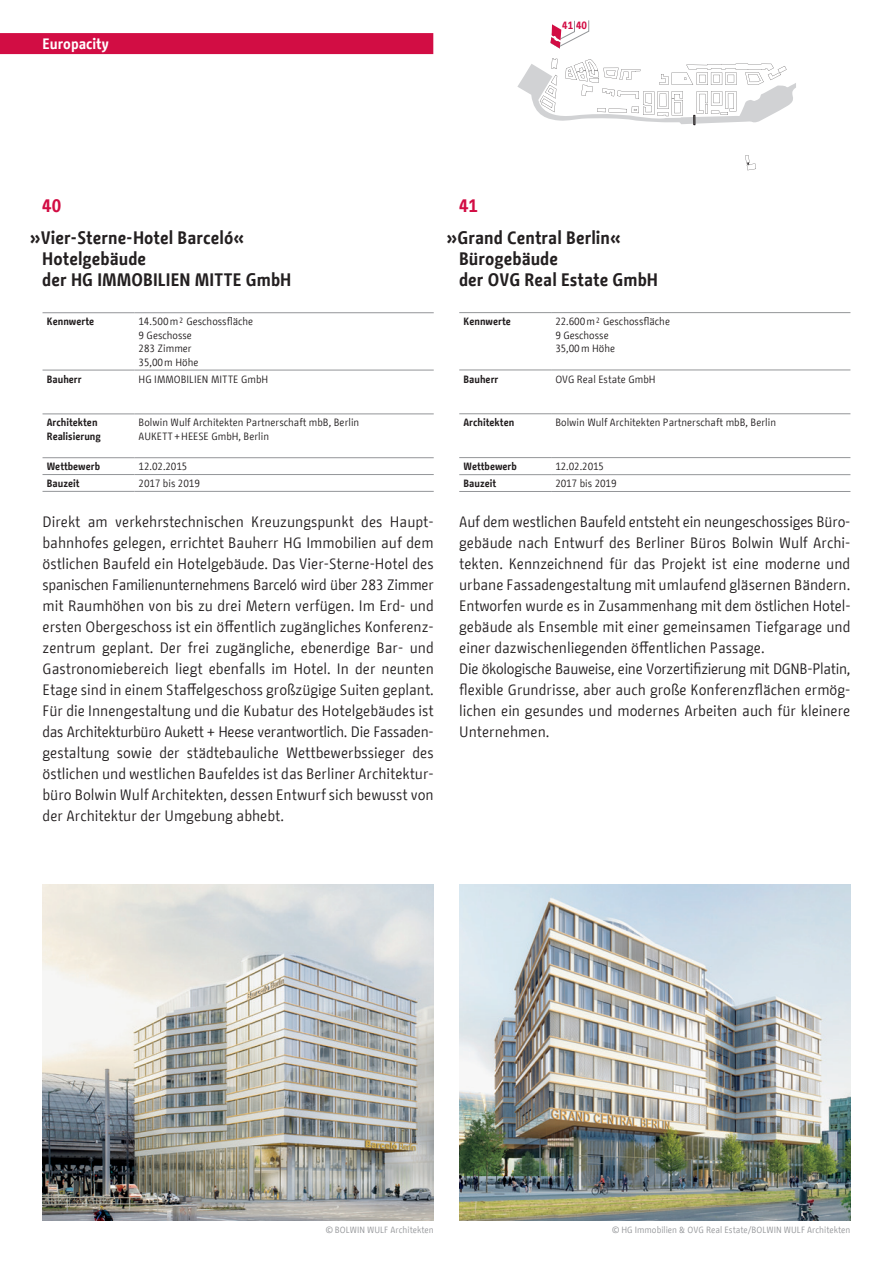
<style>
.page{position:relative;width:893px;height:1263px;background:#fff}
.page>*{position:absolute;margin:0;border:0;box-sizing:border-box;transform-origin:0 0}
.t1{font:700 18px/21px "BMF Change";color:#231f20}
.t2{font:700 18px "BMF Change";color:#d20d44}
.t3{font:15px/21px "BMF Change";color:#231f20;text-align:justify}
.t4{font:700 15px "BMF Change";color:#fff}
.t5{font:10.5px/13.5px "BMF Change";color:#231f20}
.t6{font:700 10.5px "BMF Change";color:#231f20}
.t7{font:700 10.5px "BMF Change";color:#d20d44}
.t8{font:9px "BMF Change";color:#939598}
</style>
<div class="page">
<div style="left:0;top:33px;width:423px;height:21px;background:#d20d44"></div>
<svg style="left:745px;top:155px;width:11px;height:15px"></svg>
<svg style="left:517px;top:58px;width:279px;height:67px"></svg>
<hr style="left:43px;top:491px;width:91px;height:1px;background:#939598">
<hr style="left:134px;top:491px;width:300px;height:1px;background:#939598">
<hr style="left:43px;top:474px;width:91px;height:1px;background:#939598">
<hr style="left:134px;top:474px;width:300px;height:1px;background:#939598">
<hr style="left:43px;top:457px;width:91px;height:1px;background:#939598">
<hr style="left:134px;top:457px;width:300px;height:1px;background:#939598">
<hr style="left:43px;top:414px;width:91px;height:1px;background:#939598">
<hr style="left:134px;top:414px;width:300px;height:1px;background:#939598">
<hr style="left:43px;top:370px;width:91px;height:1px;background:#939598">
<hr style="left:134px;top:370px;width:300px;height:1px;background:#939598">
<hr style="left:43px;top:312px;width:91px;height:1px;background:#939598">
<hr style="left:134px;top:312px;width:300px;height:1px;background:#939598">
<hr style="left:459px;top:491px;width:92px;height:1px;background:#939598">
<hr style="left:551px;top:491px;width:299px;height:1px;background:#939598">
<hr style="left:459px;top:474px;width:92px;height:1px;background:#939598">
<hr style="left:551px;top:474px;width:299px;height:1px;background:#939598">
<hr style="left:459px;top:457px;width:92px;height:1px;background:#939598">
<hr style="left:551px;top:457px;width:299px;height:1px;background:#939598">
<hr style="left:459px;top:413px;width:92px;height:1px;background:#939598">
<hr style="left:551px;top:413px;width:299px;height:1px;background:#939598">
<hr style="left:459px;top:370px;width:92px;height:1px;background:#939598">
<hr style="left:551px;top:370px;width:299px;height:1px;background:#939598">
<hr style="left:459px;top:312px;width:92px;height:1px;background:#939598">
<hr style="left:551px;top:312px;width:299px;height:1px;background:#939598">
<svg style="left:551px;top:20px;width:38px;height:28px"></svg>
<img style="left:43px;top:884px;width:391px;height:336px">
<img style="left:459px;top:884px;width:391px;height:336px">
<p class="t4" style="left:43px;top:33px;width:68px">Europacity</p>
<p class="t7" style="left:562px;top:18px;width:26px">41 40</p>
<p class="t2" style="left:42px;top:193px;width:20px">40</p>
<p class="t1" style="left:42px;top:227px;width:251px;text-indent:-13px">»Vier-Sterne-Hotel Barceló«<br>Hotelgebäude<br>der HG IMMOBILIEN MITTE GmbH</p>
<p class="t6" style="left:47px;top:314px;width:49px">Kennwerte</p>
<p class="t5" style="left:139px;top:315px;width:116px">14.500 m² Geschossfläche<br>9 Geschosse<br>283 Zimmer<br>35,00 m Höhe</p>
<p class="t6" style="left:47px;top:371px;width:36px">Bauherr</p>
<p class="t5" style="left:139px;top:372px;width:131px">HG IMMOBILIEN MITTE GmbH</p>
<p class="t6" style="left:47px;top:415px;width:52px">Architekten</p>
<p class="t5" style="left:139px;top:416px;width:222px">Bolwin Wulf Architekten Partnerschaft mbB, Berlin</p>
<p class="t6" style="left:47px;top:429px;width:56px">Realisierung</p>
<p class="t5" style="left:139px;top:430px;width:132px">AUKETT + HEESE GmbH, Berlin</p>
<p class="t6" style="left:47px;top:459px;width:55px">Wettbewerb</p>
<p class="t5" style="left:139px;top:460px;width:50px">12.02.2015</p>
<p class="t6" style="left:47px;top:476px;width:34px">Bauzeit</p>
<p class="t5" style="left:139px;top:477px;width:63px">2017 bis 2019</p>
<p class="t3" style="left:42px;top:512px;width:393px">Direkt am verkehrstechnischen Kreuzungspunkt des Haupt&shy;bahnhofes gelegen, errichtet Bauherr HG Immobilien auf dem östlichen Baufeld ein Hotelgebäude. Das Vier-Sterne-Hotel des spanischen Familienunternehmens Barceló wird über 283 Zimmer mit Raumhöhen von bis zu drei Metern verfügen. Im Erd- und ersten Obergeschoss ist ein öffentlich zugängliches Konferenz&shy;zentrum geplant. Der frei zugängliche, ebenerdige Bar- und Gastronomiebereich liegt ebenfalls im Hotel. In der neunten Etage sind in einem Staffelgeschoss großzügige Suiten geplant.<br>Für die Innengestaltung und die Kubatur des Hotelgebäudes ist das Architekturbüro Aukett + Heese verantwortlich. Die Fassaden&shy;gestaltung sowie der städtebauliche Wettbewerbssieger des östlichen und westlichen Baufeldes ist das Berliner Architektur&shy;büro Bolwin Wulf Architekten, dessen Entwurf sich bewusst von der Architektur der Umgebung abhebt.</p>
<p class="t2" style="left:459px;top:193px;width:20px">41</p>
<p class="t1" style="left:459px;top:227px;width:201px;text-indent:-13px">»Grand Central Berlin«<br>Bürogebäude<br>der OVG Real Estate GmbH</p>
<p class="t6" style="left:463px;top:314px;width:49px">Kennwerte</p>
<p class="t5" style="left:555px;top:315px;width:116px">22.600 m² Geschossfläche<br>9 Geschosse<br>35,00 m Höhe</p>
<p class="t6" style="left:463px;top:371px;width:36px">Bauherr</p>
<p class="t5" style="left:555px;top:372px;width:102px">OVG Real Estate GmbH</p>
<p class="t6" style="left:463px;top:415px;width:52px">Architekten</p>
<p class="t5" style="left:555px;top:416px;width:222px">Bolwin Wulf Architekten Partnerschaft mbB, Berlin</p>
<p class="t6" style="left:463px;top:459px;width:55px">Wettbewerb</p>
<p class="t5" style="left:555px;top:460px;width:50px">12.02.2015</p>
<p class="t6" style="left:463px;top:476px;width:34px">Bauzeit</p>
<p class="t5" style="left:555px;top:477px;width:63px">2017 bis 2019</p>
<p class="t3" style="left:459px;top:512px;width:393px;text-align:left">Auf dem westlichen Baufeld entsteht ein neungeschossiges Büro&shy;gebäude nach Entwurf des Berliner Büros Bolwin Wulf Archi&shy;tekten. Kennzeichnend für das Projekt ist eine moderne und urbane Fassadengestaltung mit umlaufend gläsernen Bändern.<br>Entworfen wurde es in Zusammenhang mit dem östlichen Hotel&shy;gebäude als Ensemble mit einer gemeinsamen Tiefgarage und einer dazwischenliegenden öffentlichen Passage.<br>Die ökologische Bauweise, eine Vorzertifizierung mit DGNB-Platin, flexible Grundrisse, aber auch große Konferenzflächen ermög&shy;lichen ein gesundes und modernes Arbeiten auch für kleinere Unternehmen.</p>
<p class="t8" style="left:325px;top:1224px;width:110px">© BOLWIN WULF Architekten</p>
<p class="t8" style="left:612px;top:1224px;width:240px">© HG Immobilien &amp; OVG Real Estate/BOLWIN WULF Architekten</p>
</div>
